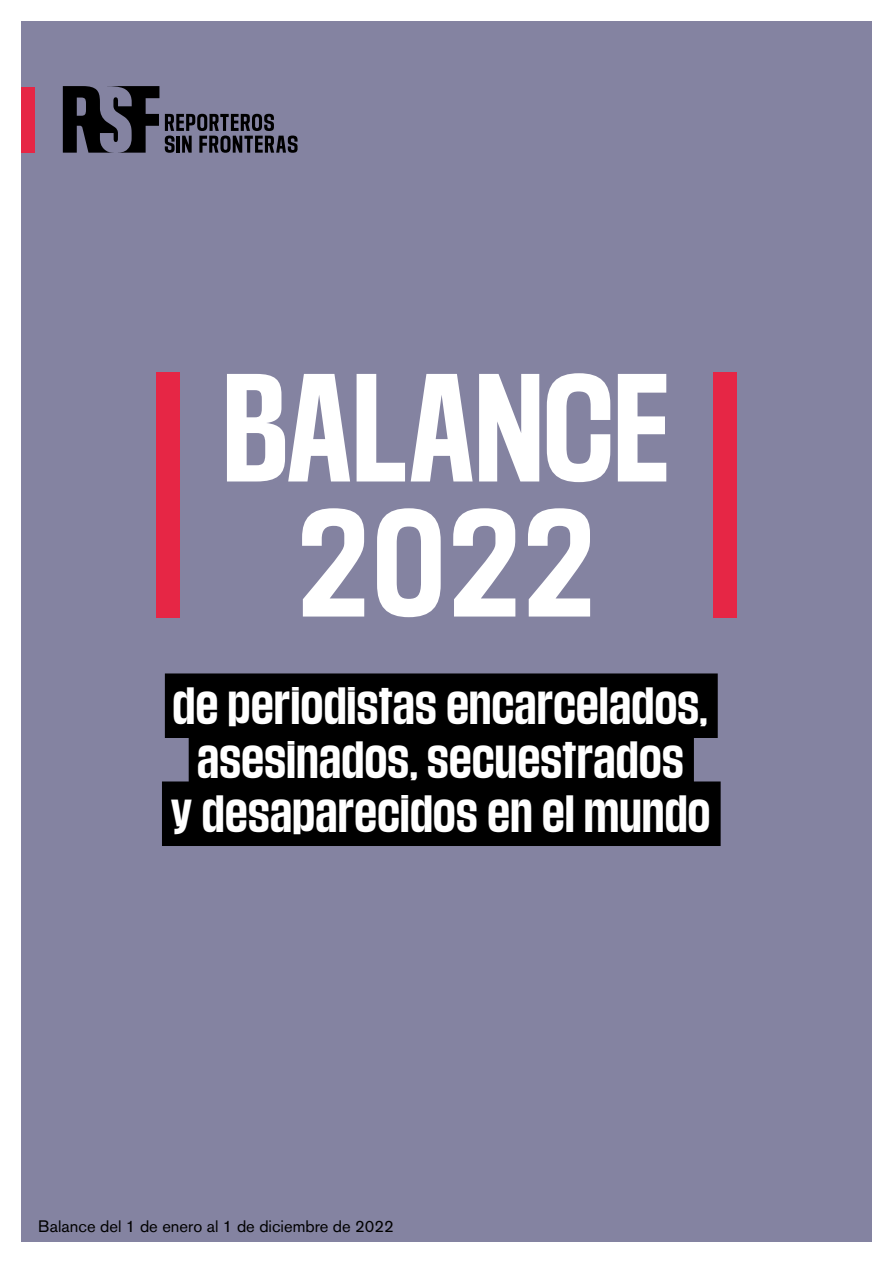
<style>
.page{position:relative;width:893px;height:1263px;background:#fff}
.page>*{position:absolute;margin:0;border:0;box-sizing:border-box;transform-origin:0 0}
.t1{font:700 semi-condensed 132px/135px "Media Sans";letter-spacing:.03em;color:#fff;text-align:center}
.t2{font:700 semi-condensed 45px/54px "Media Sans";letter-spacing:.04em;color:#fff;text-align:center}
.t3{font:16.5px "Akzidenz Grotesk BE";color:#000}
</style>
<div class="page">
<div style="left:21px;top:21px;width:851px;height:1221px;background:#8483a1"></div>
<div style="left:165px;top:673px;width:553px;height:65px;background:#000"></div>
<div style="left:189px;top:727px;width:505px;height:65px;background:#000"></div>
<div style="left:162px;top:781px;width:559px;height:65px;background:#000"></div>
<div style="left:157px;top:372px;width:23px;height:245px;background:#e62645"></div>
<div style="left:713px;top:372px;width:23px;height:245px;background:#e62645"></div>
<div style="left:21px;top:87px;width:14px;height:65px;background:#e62645"></div>
<svg style="left:165px;top:114px;width:133px;height:39px"></svg>
<svg style="left:63px;top:86px;width:96px;height:67px"></svg>
<h1 class="t1" style="left:225px;top:355px;width:444px">BALANCE<br>2022</h1>
<p class="t2" style="left:171px;top:677px;width:540px">de periodistas encarcelados, asesinados, secuestrados<br>y desaparecidos en el mundo</p>
<p class="t3" style="left:38px;top:1216px;width:357px">Balance del 1 de enero al 1 de diciembre de 2022</p>
</div>
